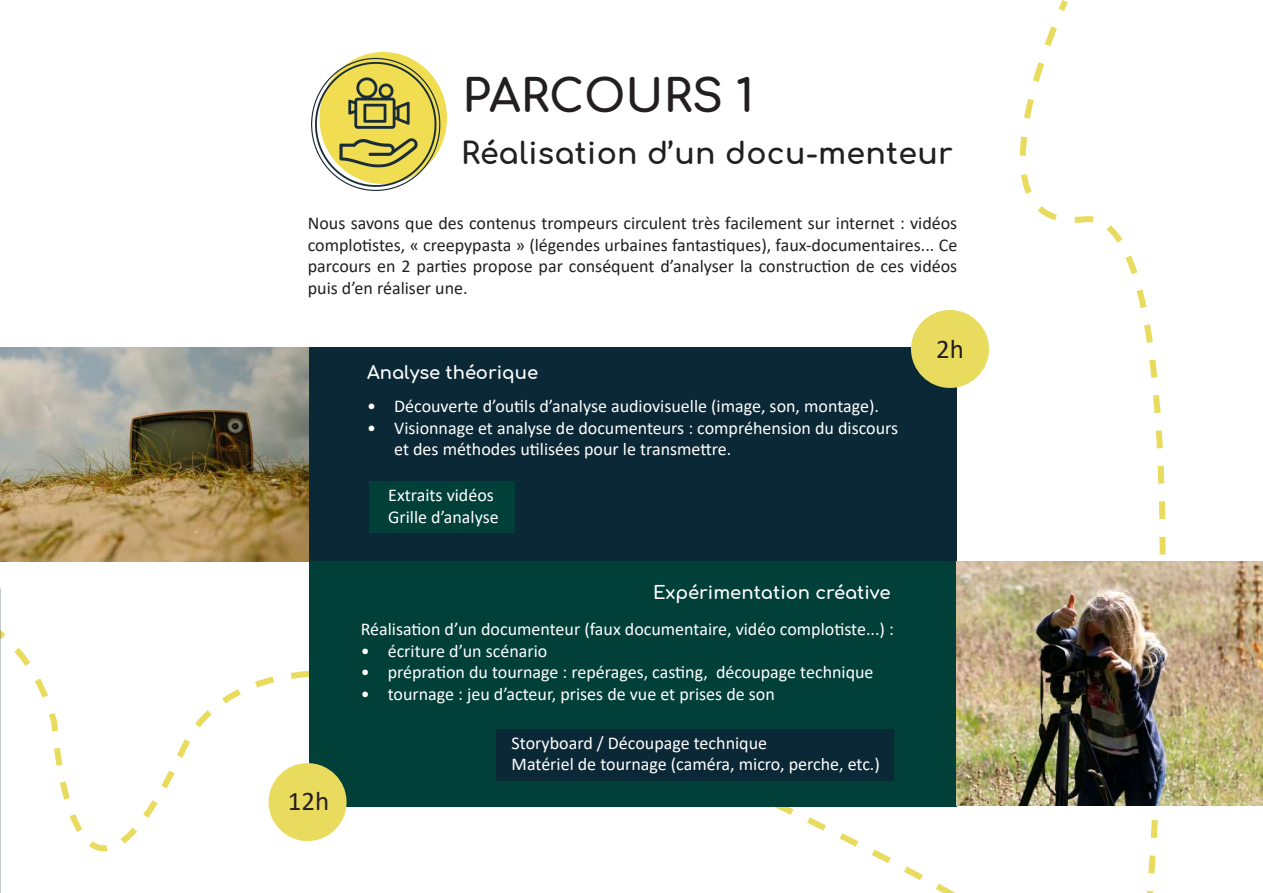
<style>
.page{position:relative;width:1263px;height:893px;background:#fff}
.page>*{position:absolute;margin:0;border:0;box-sizing:border-box;transform-origin:0 0}
.t1{font:700 45px "Comfortaa";color:#231f20}
.t2{font:700 30px "Comfortaa";letter-spacing:.01em;color:#231f20}
.t3{font:27px "Calibri";color:#231f20}
.t4{font:18px/21.6px "Calibri";color:#fff}
.t5{font:18px/21.6px "Calibri";color:#231f20;text-align:justify}
.t6{font:700 18px "Comfortaa";color:#fff}
</style>
<div class="page">
<svg style="left:0;top:670px;width:957px;height:223px"></svg>
<svg style="left:0;top:561px;width:77px;height:152px"></svg>
<img style="left:0;top:347px;width:309px;height:214px">
<svg style="left:1154px;top:359px;width:12px;height:515px"></svg>
<svg style="left:1019px;top:26px;width:34px;height:194px"></svg>
<svg style="left:1053px;top:0;width:101px;height:893px"></svg>
<img style="left:312px;top:52px;width:135px;height:138px">
<div style="left:309px;top:347px;width:647px;height:214px;background:#0b2836"></div>
<div style="left:911px;top:310px;width:78px;height:78px;background:#e9db5d;border-radius:50%"></div>
<div style="left:369px;top:481px;width:146px;height:51px;background:#013f39"></div>
<div style="left:309px;top:561px;width:647px;height:246px;background:#013f39"></div>
<div style="left:269px;top:763px;width:78px;height:78px;background:#e9db5d;border-radius:50%"></div>
<div style="left:497px;top:729px;width:397px;height:51px;background:#0b2836"></div>
<img style="left:956px;top:561px;width:307px;height:245px">
<h1 class="t1" style="left:462px;top:54px;width:293px">PARCOURS 1</h1>
<h2 class="t2" style="left:461px;top:126px;width:493px">Réalisation d’un docu-menteur</h2>
<p class="t5" style="left:308px;top:212px;width:651px">Nous savons que des contenus trompeurs circulent très facilement sur internet : vidéos complotistes, « creepypasta » (légendes urbaines fantastiques), faux-documentaires... Ce parcours en 2 parties propose par conséquent d’analyser la construction de ces vidéos puis d’en réaliser une.</p>
<h3 class="t3" style="left:288px;top:783px;width:43px">12h</h3>
<p class="t6" style="left:367px;top:356px;width:173px">Analyse théorique</p>
<p class="t4" style="left:367px;top:395px;width:513px">• Découverte d’outils d’analyse audiovisuelle (image, son, montage).</p>
<p class="t4" style="left:394px;top:416px;width:505px;text-indent:-27px">• Visionnage et analyse de documenteurs : compréhension du discours et des méthodes utilisées pour le transmettre.</p>
<p class="t4" style="left:388px;top:484px;width:112px">Extraits vidéos<br>Grille d’analyse</p>
<p class="t6" style="left:653px;top:576px;width:239px">Expérimentation créative</p>
<p class="t4" style="left:361px;top:618px;width:535px">Réalisation d’un documenteur (faux documentaire, vidéo complotiste...) :</p>
<p class="t4" style="left:361px;top:639px;width:188px">• écriture d’un scénario</p>
<p class="t4" style="left:361px;top:661px;width:514px">• prépration du tournage : repérages, casting, découpage technique</p>
<p class="t4" style="left:361px;top:683px;width:416px">• tournage : jeu d’acteur, prises de vue et prises de son</p>
<p class="t4" style="left:512px;top:731px;width:370px">Storyboard / Découpage technique<br>Matériel de tournage (caméra, micro, perche, etc.)</p>
<h3 class="t3" style="left:936px;top:330px;width:29px">2h</h3>
</div>
